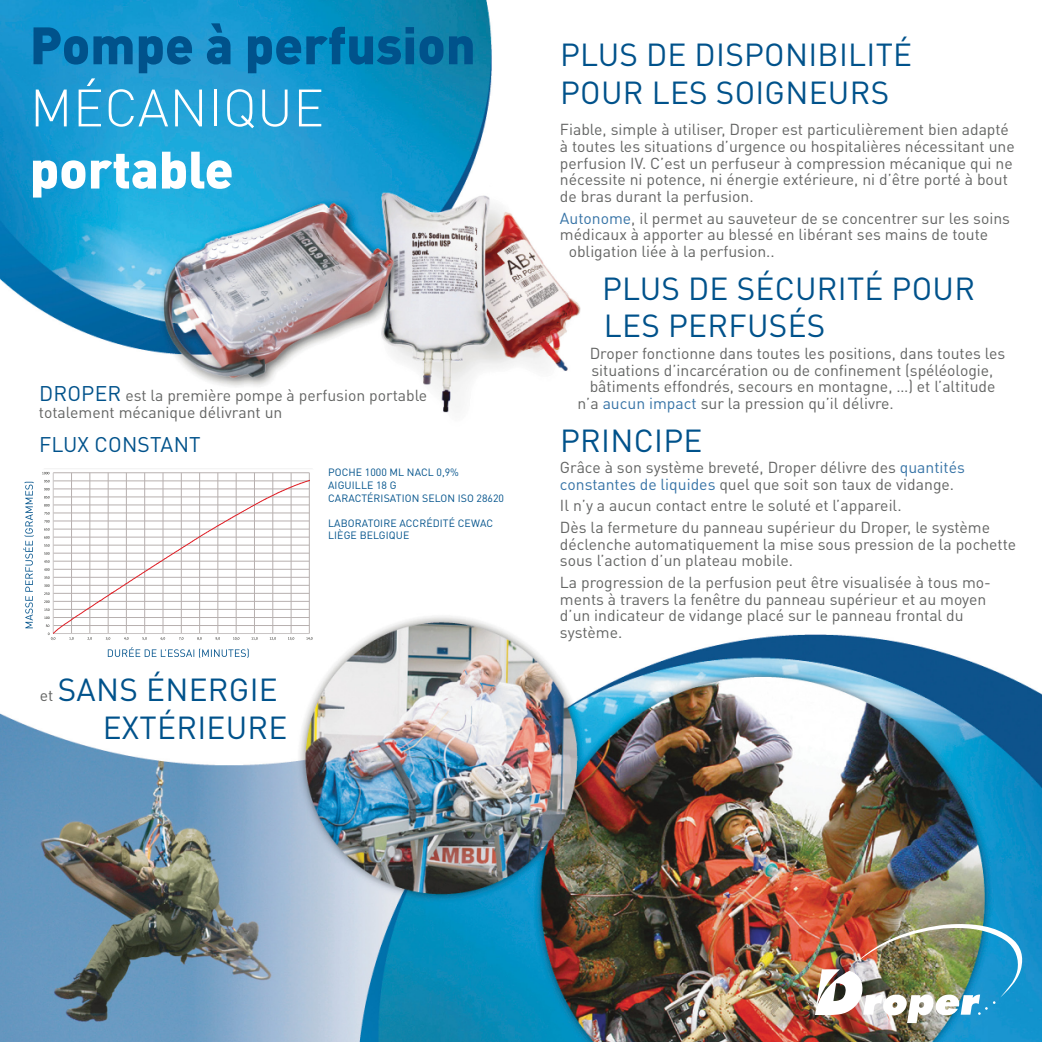
<style>
.page{position:relative;width:1042px;height:1042px;background:#fff}
.page>*{position:absolute;margin:0;border:0;box-sizing:border-box;transform-origin:0 0}
.t1{font:900 51.8px "DIN Pro";color:#00528b}
.t2{font:300 51.8px "DIN Pro";letter-spacing:.01em;color:#fff}
.t3{font:900 51.8px "DIN Pro";color:#fff}
.t4{font:31.5px/37.8px "DIN Pro";letter-spacing:.01em;color:#00528b}
.t5{font:21px "DIN Pro";letter-spacing:.01em;color:#00528b}
.t6{font:15.75px/16.6px "DIN Pro";color:#636463}
.t7{font:10.5px/12.6px "DIN Pro";letter-spacing:.01em;color:#00528b}
.s1{font-size:21px;color:#00528b}
.s2{font-size:15.75px;color:#636463}
.s3{color:#3673a6}
</style>
<div class="page">
<img style="left:0;top:0;width:1042px;height:1042px">
<svg style="left:42px;top:468px;width:272px;height:173px"></svg>
<svg style="left:108px;top:647px;width:141px;height:11px"></svg>
<svg style="left:23px;top:482px;width:11px;height:146px"></svg>
<img style="left:815px;top:920px;width:209px;height:103px">
<h1 class="t1" style="left:30px;top:10px;width:447px">Pompe à perfusion</h1>
<h1 class="t2" style="left:30px;top:72px;width:296px">MÉCANIQUE</h1>
<h1 class="t3" style="left:30px;top:135px;width:205px">portable</h1>
<p class="t6" style="left:39px;top:387px;width:390px"><span class="s1">DROPER</span> est la première pompe à perfusion portable totalement mécanique délivrant un</p>
<h3 class="t5" style="left:39px;top:430px;width:163px">FLUX CONSTANT</h3>
<p class="t7" style="left:328px;top:466px;width:177px">POCHE 1000 ML NACL 0,9%<br>AIGUILLE 18 G<br>CARACTÉRISATION SELON ISO 28620</p>
<p class="t7" style="left:328px;top:516px;width:166px">LABORATOIRE ACCRÉDITÉ CEWAC<br>LIÈGE BELGIQUE</p>
<h2 class="t4" style="left:103px;top:670px;width:186px;text-indent:-63px"><span class="s2">et</span> SANS ÉNERGIE<br>EXTÉRIEURE</h2>
<h2 class="t4" style="left:560px;top:35px;width:353px">PLUS DE DISPONIBILITÉ<br>POUR LES SOIGNEURS</h2>
<p class="t6" style="left:560px;top:121px;width:456px">Fiable, simple à utiliser, Droper est particulièrement bien adapté à toutes les situations d’urgence ou hospitalières nécessitant une perfusion IV. C’est un perfuseur à compression mécanique qui ne nécessite ni potence, ni énergie extérieure, ni d’être porté à bout de bras durant la perfusion.</p>
<p class="t6" style="left:560px;top:209px;width:451px"><span class="s3">Autonome</span>, il permet au sauveteur de se concentrer sur les soins</p>
<p class="t6" style="left:560px;top:226px;width:430px">médicaux à apporter au blessé en libérant ses mains de toute</p>
<p class="t6" style="left:569px;top:242px;width:207px">obligation liée à la perfusion..</p>
<h2 class="t4" style="left:602px;top:268px;width:374px">PLUS DE SÉCURITÉ POUR<br>LES PERFUSÉS</h2>
<p class="t6" style="left:590px;top:344px;width:417px">Droper fonctionne dans toutes les positions, dans toutes les</p>
<p class="t6" style="left:591px;top:361px;width:403px">situations d’incarcération ou de confinement (spéléologie,</p>
<p class="t6" style="left:590px;top:378px;width:407px">bâtiments effondrés, secours en montagne, …) et l’altitude</p>
<p class="t6" style="left:577px;top:394px;width:318px">n’a <span class="s3">aucun impact</span> sur la pression qu’il délivre.</p>
<h2 class="t4" style="left:560px;top:420px;width:144px">PRINCIPE</h2>
<p class="t6" style="left:560px;top:458px;width:406px">Grâce à son système breveté, Droper délivre des <span class="s3">quantités constantes de liquides</span> quel que soit son taux de vidange.</p>
<p class="t6" style="left:560px;top:494px;width:432px;line-height:21.5px">Il n’y a aucun contact entre le soluté et l’appareil.<br>Dès la fermeture du panneau supérieur du Droper, le système</p>
<p class="t6" style="left:560px;top:535px;width:458px">déclenche automatiquement la mise sous pression de la pochette sous l’action d’un plateau mobile.</p>
<p class="t6" style="left:560px;top:573px;width:432px">La progression de la perfusion peut être visualisée à tous mo&shy;ments à travers la fenêtre du panneau supérieur et au moyen d’un indicateur de vidange placé sur le panneau frontal du système.</p>
</div>
